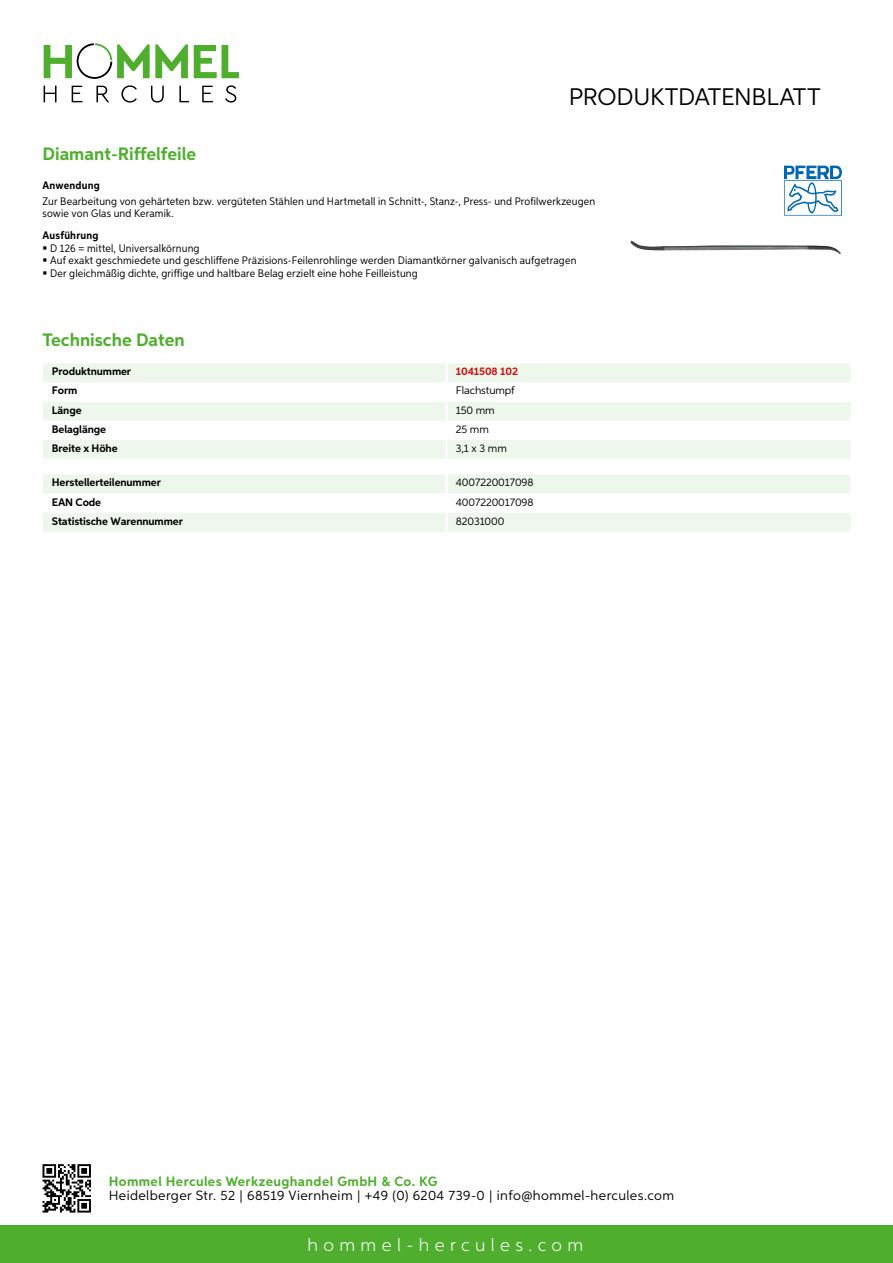
<style>
.page{position:relative;width:893px;height:1263px;background:#fff}
.page>*{position:absolute;margin:0;border:0;box-sizing:border-box;transform-origin:0 0}
.t1{font:24px "Aspira";letter-spacing:-.01em;color:#000}
.t2{font:700 18px "Aspira";color:#50ae2f}
.t3{font:300 18px "Aspira";letter-spacing:.3em;color:#fff}
.t4{font:13.5px "Aspira";letter-spacing:.03em;color:#000}
.t5{font:700 13.5px "Aspira";letter-spacing:.03em;color:#50ae2f}
.t6{font:10.95px/12.8px "Aspira Nar";letter-spacing:.015em;color:#000}
.t7{font:700 10.95px "Aspira";letter-spacing:-.01em;color:#000}
.t8{font:10.95px "Aspira";letter-spacing:-.01em;color:#000}
.t9{font:700 10.95px "Aspira Nar";letter-spacing:.02em;color:#000}
.t10{font:700 10.95px "Aspira";letter-spacing:-.01em;color:#cd1013}
</style>
<div class="page">
<div style="left:0;top:1226px;width:893px;height:37px;background:#50ae2f"></div>
<svg style="left:43px;top:1164px;width:48px;height:48px"></svg>
<svg style="left:194px;top:45px;width:45px;height:33px"></svg>
<svg style="left:44px;top:43px;width:144px;height:36px"></svg>
<svg style="left:44px;top:86px;width:13px;height:16px"></svg>
<svg style="left:72px;top:86px;width:10px;height:16px"></svg>
<svg style="left:96px;top:86px;width:13px;height:16px"></svg>
<svg style="left:121px;top:85px;width:16px;height:18px"></svg>
<svg style="left:151px;top:86px;width:13px;height:17px"></svg>
<svg style="left:179px;top:86px;width:10px;height:16px"></svg>
<svg style="left:202px;top:86px;width:11px;height:16px"></svg>
<svg style="left:225px;top:85px;width:11px;height:18px"></svg>
<div style="left:43px;top:363px;width:807px;height:96px;background:#eef7eb"></div>
<svg style="left:43px;top:382px;width:807px;height:58px"></svg>
<hr style="left:445px;top:363px;width:3px;height:19px;background:#fff">
<hr style="left:445px;top:382px;width:3px;height:20px;background:#fff">
<hr style="left:445px;top:402px;width:3px;height:19px;background:#fff">
<hr style="left:445px;top:421px;width:3px;height:19px;background:#fff">
<hr style="left:445px;top:440px;width:3px;height:19px;background:#fff">
<svg style="left:43px;top:474px;width:807px;height:58px"></svg>
<hr style="left:445px;top:513px;width:3px;height:19px;background:#fff">
<img style="left:630px;top:240px;width:211px;height:14px">
<svg style="left:784px;top:166px;width:58px;height:50px"></svg>
<h1 class="t1" style="left:569px;top:82px;width:253px">Produktdatenblatt</h1>
<h2 class="t2" style="left:43px;top:142px;width:155px">Diamant-Riffelfeile</h2>
<p class="t9" style="left:43px;top:179px;width:59px">Anwendung</p>
<p class="t6" style="left:43px;top:195px;width:554px;line-height:12px">Zur Bearbeitung von gehärteten bzw. vergüteten Stählen und Hartmetall in Schnitt-, Stanz-, Press- und Profilwerkzeugen sowie von Glas und Keramik.</p>
<p class="t9" style="left:43px;top:228px;width:58px">Ausführung</p>
<p class="t6" style="left:50px;top:241px;width:528px">D 126 = mittel, Universalkörnung<br>Auf exakt geschmiedete und geschliffene Präzisions-Feilenrohlinge werden Diamantkörner galvanisch aufgetragen<br>Der gleichmäßig dichte, griffige und haltbare Belag erzielt eine hohe Feilleistung</p>
<h2 class="t2" style="left:43px;top:329px;width:144px">Technische Daten</h2>
<p class="t7" style="left:52px;top:365px;width:81px">Produktnummer</p>
<p class="t10" style="left:456px;top:365px;width:64px">1041508 102</p>
<p class="t7" style="left:52px;top:384px;width:27px">Form</p>
<p class="t8" style="left:456px;top:384px;width:61px">Flachstumpf</p>
<p class="t7" style="left:52px;top:403px;width:31px">Länge</p>
<p class="t8" style="left:456px;top:403px;width:40px">150 mm</p>
<p class="t7" style="left:52px;top:422px;width:56px">Belaglänge</p>
<p class="t8" style="left:456px;top:422px;width:35px">25 mm</p>
<p class="t7" style="left:52px;top:441px;width:67px">Breite x Höhe</p>
<p class="t8" style="left:456px;top:441px;width:53px">3,1 x 3 mm</p>
<p class="t7" style="left:52px;top:476px;width:111px">Herstellerteilenummer</p>
<p class="t8" style="left:456px;top:476px;width:79px">4007220017098</p>
<p class="t7" style="left:52px;top:495px;width:51px">EAN Code</p>
<p class="t8" style="left:456px;top:495px;width:79px">4007220017098</p>
<p class="t7" style="left:52px;top:514px;width:132px">Statistische Warennummer</p>
<p class="t8" style="left:456px;top:514px;width:50px">82031000</p>
<p class="t5" style="left:109px;top:1172px;width:330px">Hommel Hercules Werkzeughandel GmbH &amp; Co. KG</p>
<p class="t4" style="left:109px;top:1187px;width:567px">Heidelberger Str. 52 | 68519 Viernheim | +49 (0) 6204 739-0 | info@hommel-hercules.com</p>
<h2 class="t3" style="left:307px;top:1234px;width:277px">hommel-hercules.com</h2>
</div>
